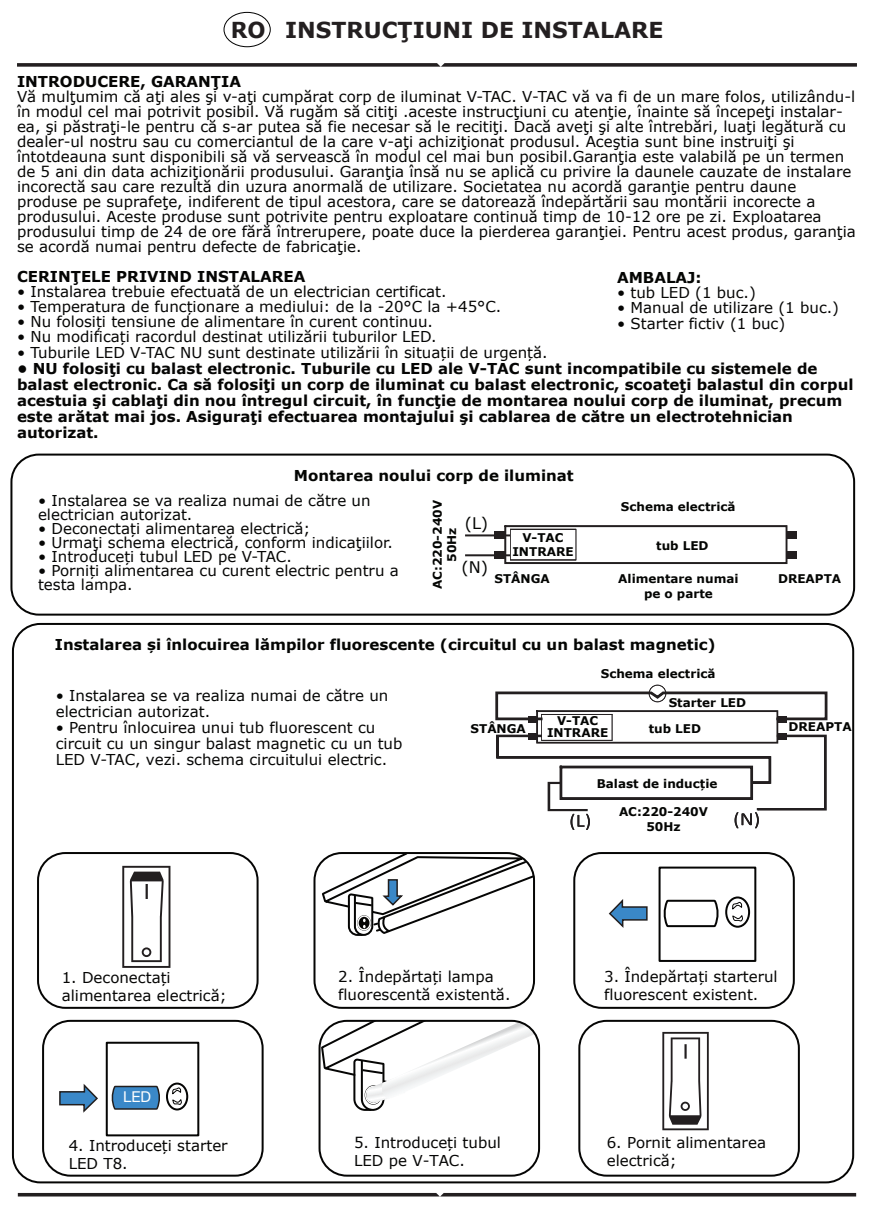
<style>
.page{position:relative;width:874px;height:1225px;background:#fff}
.page>*{position:absolute;margin:0;border:0;box-sizing:border-box;transform-origin:0 0}
.t1{font:700 22px "Verdana";color:#231f20}
.t2{font:16px "Verdana";color:#040503}
.t3{font:15px/15px "Verdana";color:#050504}
.t4{font:700 15px/16px "Verdana";color:#050504}
.t5{font:15px/16px "Verdana";color:#040504}
.t6{font:700 15px "Verdana";color:#040503}
.t7{font:15px "Helvetica Neue LT Pro";color:#fff}
.t8{font:700 12px/14.4px "Verdana";color:#040503;text-align:center}
.s1{color:#040504}
</style>
<div class="page">
<svg style="left:17px;top:63px;width:839px;height:4px"></svg>
<hr style="left:18px;top:1193px;width:837px;height:3px;background:#231f20">
<div style="left:37px;top:852px;width:221px;height:156px;border:2px solid #050504;border-radius:27px"></div>
<div style="left:313px;top:852px;width:221px;height:156px;border:2px solid #050504;border-radius:27px"></div>
<div style="left:573px;top:852px;width:221px;height:156px;border:2px solid #050504;border-radius:27px"></div>
<svg style="left:122px;top:866px;width:48px;height:102px"></svg>
<svg style="left:319px;top:852px;width:216px;height:85px"></svg>
<div style="left:724px;top:896px;width:25px;height:31px;border:2px solid #050504;border-radius:50%"></div>
<svg style="left:731px;top:901px;width:12px;height:20px"></svg>
<svg style="left:663px;top:899px;width:56px;height:29px"></svg>
<div style="left:658px;top:866px;width:98px;height:96px;border:2px solid #050504"></div>
<svg style="left:608px;top:899px;width:40px;height:29px"></svg>
<div style="left:42px;top:1020px;width:221px;height:156px;border:2px solid #050504;border-radius:27px"></div>
<svg style="left:321px;top:1022px;width:214px;height:89px"></svg>
<div style="left:318px;top:1020px;width:222px;height:156px;border:2px solid #050504;border-radius:27px"></div>
<div style="left:578px;top:1020px;width:221px;height:156px;border:2px solid #050504;border-radius:27px"></div>
<svg style="left:662px;top:1032px;width:46px;height:98px"></svg>
<div style="left:166px;top:1082px;width:22px;height:28px;border:2px solid #050504;border-radius:50%"></div>
<svg style="left:172px;top:1087px;width:10px;height:18px"></svg>
<svg style="left:111px;top:1085px;width:49px;height:25px"></svg>
<div style="left:106px;top:1041px;width:93px;height:95px;border:2px solid #050504"></div>
<svg style="left:59px;top:1084px;width:39px;height:29px"></svg>
<svg style="left:495px;top:685px;width:333px;height:145px"></svg>
<svg style="left:504px;top:525px;width:283px;height:39px"></svg>
<div style="left:494px;top:531px;width:11px;height:8px;background:#231f20"></div>
<div style="left:494px;top:551px;width:11px;height:8px;background:#231f20"></div>
<div style="left:786px;top:531px;width:10px;height:8px;background:#231f20"></div>
<div style="left:786px;top:551px;width:10px;height:8px;background:#231f20"></div>
<hr style="left:465px;top:534px;width:44px;height:2px;background:#231f20">
<hr style="left:465px;top:554px;width:44px;height:2px;background:#231f20">
<div style="left:10px;top:453px;width:844px;height:162px;border:2px solid #050504;border-radius:27px"></div>
<div style="left:224px;top:12px;width:46px;height:35px;border:1px solid #000;border-radius:50%"></div>
<h1 class="t1" style="left:230px;top:14px;width:434px">RO INSTRUCŢIUNI DE INSTALARE</h1>
<p class="t4" style="left:17px;top:73px;width:225px">INTRODUCERE, GARANŢIA</p>
<p class="t3" style="left:17px;top:89px;width:840px">Vă mulţumim că aţi ales şi v-aţi cumpărat corp de iluminat V-TAC. V-TAC vă va fi de un mare folos, utilizându-l în modul cel mai potrivit posibil. Vă rugăm să citiţi .aceste instrucţiuni cu atenţie, înainte să începeţi instalar&shy;ea, şi păstraţi-le pentru că s-ar putea să fie necesar să le recitiţi. Dacă aveţi şi alte întrebări, luaţi legătură cu dealer-ul nostru sau cu comerciantul de la care v-aţi achiziţionat produsul. Aceştia sunt bine instruiţi şi întotdeauna sunt disponibili să vă servească în modul cel mai bun posibil.Garanţia este valabilă pe un termen de 5 ani din data achiziţionării produsului. Garanţia însă nu se aplică cu privire la daunele cauzate de instalare incorectă sau care rezultă din uzura anormală de utilizare. Societatea nu acordă garanţie pentru daune produse pe suprafeţe, indiferent de tipul acestora, care se datorează îndepărtării sau montării incorecte a produsului. Aceste produse sunt potrivite pentru exploatare continuă timp de 10-12 ore pe zi. Exploatarea produsului timp de 24 de ore fără întrerupere, poate duce la pierderea garanţiei. Pentru acest produs, garanţia se acordă numai pentru defecte de fabricaţie.</p>
<p class="t4" style="left:17px;top:268px;width:290px">CERINŢELE PRIVIND INSTALAREA</p>
<p class="t3" style="left:17px;top:284px;width:431px">• Instalarea trebuie efectuată de un electrician certificat.</p>
<p class="t3" style="left:17px;top:299px;width:485px">• Temperatura de funcționare a mediului: de la -20°C la +45°C.</p>
<p class="t3" style="left:17px;top:314px;width:417px">• Nu folosiți tensiune de alimentare în curent continuu.</p>
<p class="t3" style="left:17px;top:329px;width:421px">• Nu modificați racordul destinat utilizării tuburilor LED.</p>
<p class="t3" style="left:17px;top:345px;width:532px">• Tuburile LED V-TAC NU sunt destinate utilizării în situații de urgență.</p>
<p class="t4" style="left:17px;top:360px;width:837px">• NU folosiţi cu balast electronic. Tuburile cu LED ale V-TAC sunt incompatibile cu sistemele de balast electronic. Ca să folosiţi un corp de iluminat cu balast electronic, scoateţi balastul din corpul acestuia şi cablaţi din nou întregul circuit, în funcţie de montarea noului corp de iluminat, precum este arătat mai jos. Asiguraţi efectuarea montajului şi cablarea de către un electrotehnician autorizat.</p>
<p class="t6" style="left:616px;top:267px;width:86px">AMBALAJ:</p>
<p class="t3" style="left:616px;top:285px;width:140px">• tub LED (1 buc.)</p>
<p class="t3" style="left:616px;top:300px;width:223px">• Manual de utilizare (1 buc.)</p>
<p class="t3" style="left:616px;top:316px;width:170px">• Starter fictiv (1 buc)</p>
<p class="t6" style="left:294px;top:465px;width:281px">Montarea noului corp de iluminat</p>
<p class="t5" style="left:38px;top:493px;width:334px;line-height:14px">• Instalarea se va realiza numai de către un electrician autorizat.</p>
<p class="t3" style="left:38px;top:521px;width:274px"><span class="s1">•</span> Deconectați alimentarea electrică;</p>
<p class="t3" style="left:38px;top:535px;width:356px">• Urmaţi schema electrică, conform indicaţiilor.</p>
<p class="t3" style="left:38px;top:549px;width:255px">• Introduceți tubul LED pe V-TAC.</p>
<p class="t3" style="left:38px;top:563px;width:362px;line-height:14px">• Porniți alimentarea cu curent electric pentru a testa lampa.</p>
<p class="t8" style="left:429px;top:589px;width:90px;rotate:-90deg">AC:220-240V<br>50Hz</p>
<p class="t2" style="left:464px;top:512px;width:25px">(L)</p>
<p class="t2" style="left:461px;top:556px;width:28px">(N)</p>
<p class="t8" style="left:512px;top:530px;width:63px">V-TAC<br>INTRARE</p>
<p class="t8" style="left:620px;top:499px;width:116px">Schema electrică</p>
<p class="t8" style="left:656px;top:538px;width:54px">tub LED</p>
<p class="t8" style="left:494px;top:571px;width:57px">STÂNGA</p>
<p class="t8" style="left:777px;top:571px;width:65px">DREAPTA</p>
<p class="t8" style="left:618px;top:571px;width:122px">Alimentare numai pe o parte</p>
<p class="t6" style="left:55px;top:634px;width:662px">Instalarea și înlocuirea lămpilor fluorescente (circuitul cu un balast magnetic)</p>
<p class="t5" style="left:56px;top:687px;width:334px">• Instalarea se va realiza numai de către un electrician autorizat.</p>
<p class="t3" style="left:56px;top:719px;width:348px;line-height:16px">• Pentru înlocuirea unui tub fluorescent cu circuit cu un singur balast magnetic cu un tub<br>LED V-TAC, vezi. schema circuitului electric.</p>
<p class="t8" style="left:600px;top:666px;width:116px">Schema electrică</p>
<p class="t8" style="left:668px;top:695px;width:79px">Starter LED</p>
<p class="t8" style="left:546px;top:714px;width:63px;line-height:12px">V-TAC<br>INTRARE</p>
<p class="t8" style="left:470px;top:721px;width:57px">STÂNGA</p>
<p class="t8" style="left:788px;top:719px;width:65px">DREAPTA</p>
<p class="t8" style="left:648px;top:721px;width:54px">tub LED</p>
<p class="t8" style="left:596px;top:776px;width:122px">Balast de inducție</p>
<p class="t8" style="left:618px;top:804px;width:90px">AC:220-240V<br>50Hz</p>
<p class="t3" style="left:62px;top:968px;width:166px;line-height:18px">1. Deconectați alimentarea electrică;</p>
<p class="t3" style="left:338px;top:967px;width:174px;line-height:18px">2. Îndepărtați lampa fluorescentă existentă.</p>
<p class="t3" style="left:604px;top:967px;width:175px;line-height:18px">3. Îndepărtați starterul fluorescent existent.</p>
<p class="t7" style="left:123px;top:1087px;width:30px">LED</p>
<p class="t3" style="left:354px;top:1133px;width:148px;line-height:18px">5. Introduceți tubul<br>LED pe V-TAC.</p>
<p class="t3" style="left:69px;top:1136px;width:160px;line-height:18px">4. Introduceți starter<br>LED T8.</p>
<p class="t3" style="left:606px;top:1133px;width:161px;line-height:18px">6. Pornit alimentarea electrică;</p>
</div>
